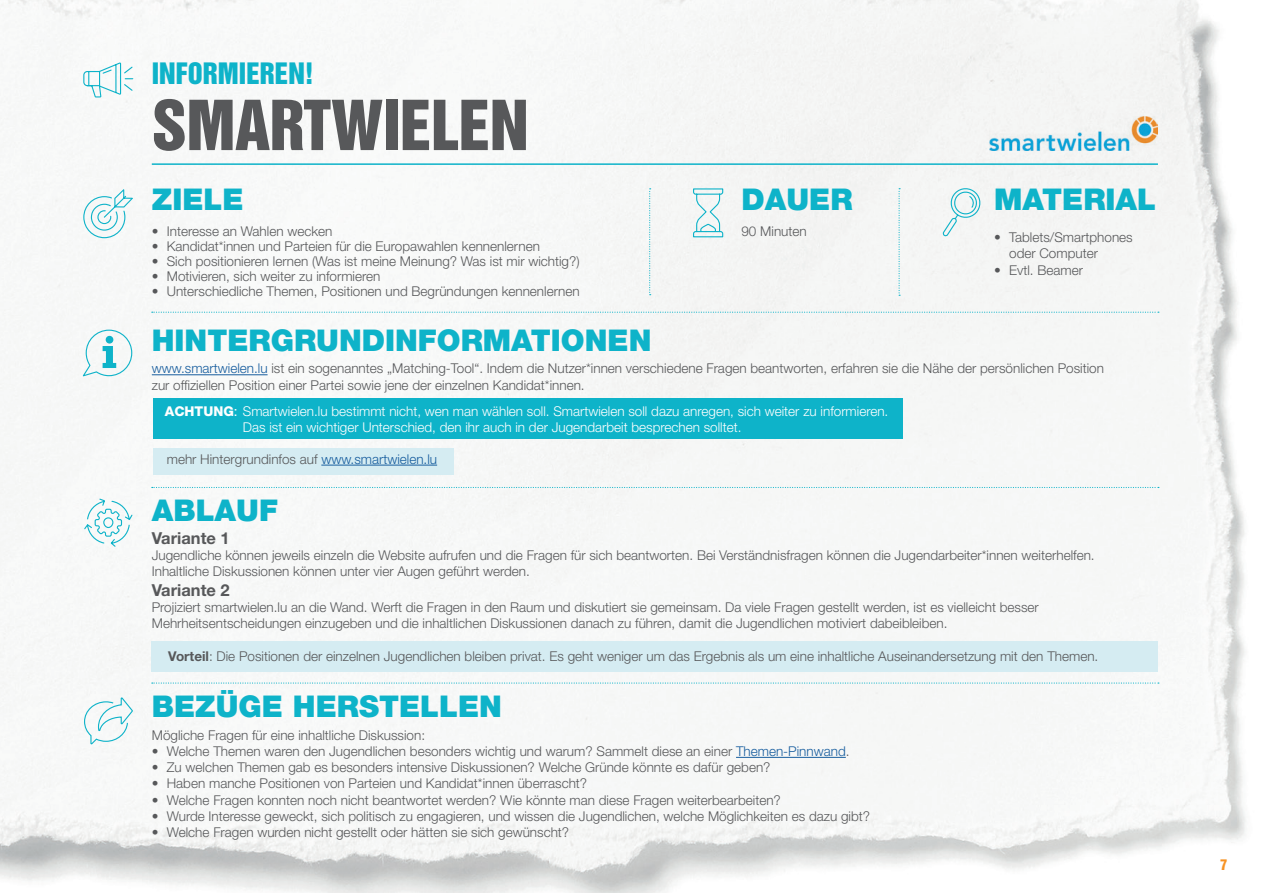
<style>
.page{position:relative;width:1263px;height:893px;background:#fff}
.page>*{position:absolute;margin:0;border:0;box-sizing:border-box;transform-origin:0 0}
.t1{font:63px "Helvetica Inserat LT Std";letter-spacing:-.005em;color:#57585a}
.t2{font:900 30px "Helvetica Neue LT Std";color:#0eb3c9}
.t3{font:27px "Helvetica Inserat LT Std";color:#0eb3c9}
.t4{font:700 16.5px "Helvetica Neue LT Std";color:#57585a}
.t5{font:300 13.5px/16.2px "Helvetica Neue LT Std";color:#57585a}
.t6{font:300 13.5px/16.2px "Helvetica Neue LT Std";color:#fff}
.t7{font:13.5px "Helvetica Inserat LT Std";color:#f79324}
.s1{color:#175d9e}
.s2{font-weight:800}
.s3{font-weight:400}
.s4{font-weight:700}
</style>
<div class="page">
<img style="left:0;top:0;width:1246px;height:893px">
<svg style="left:81px;top:329px;width:52px;height:49px"></svg>
<svg style="left:83px;top:696px;width:51px;height:49px"></svg>
<hr style="left:152px;top:163px;width:1006px;height:2px;background:#0eb3c9">
<svg style="left:152px;top:312px;width:1007px;height:1px"></svg>
<svg style="left:152px;top:487px;width:1007px;height:1px"></svg>
<svg style="left:152px;top:682px;width:1007px;height:2px"></svg>
<svg style="left:898px;top:188px;width:2px;height:108px"></svg>
<svg style="left:649px;top:188px;width:2px;height:107px"></svg>
<svg style="left:941px;top:187px;width:40px;height:50px"></svg>
<svg style="left:692px;top:188px;width:32px;height:50px"></svg>
<svg style="left:83px;top:187px;width:52px;height:52px"></svg>
<svg style="left:83px;top:498px;width:50px;height:50px"></svg>
<svg style="left:83px;top:62px;width:51px;height:52px"></svg>
<div style="left:152px;top:641px;width:1006px;height:31px;background:#d5ecf2"></div>
<div style="left:153px;top:448px;width:300px;height:27px;background:#d5ecf2"></div>
<hr style="left:736px;top:757px;width:110px;height:1px;background:#175d9e">
<hr style="left:152px;top:374px;width:116px;height:1px;background:#175d9e">
<hr style="left:321px;top:465px;width:116px;height:1px;background:#175d9e">
<div style="left:153px;top:399px;width:750px;height:40px;background:#0eb3c9"></div>
<img style="left:989px;top:116px;width:169px;height:35px">
<p class="t3" style="left:152px;top:57px;width:164px">INFORMIEREN!</p>
<p class="t1" style="left:152px;top:88px;width:378px">SMARTWIELEN</p>
<p class="t2" style="left:152px;top:181px;width:93px">ZIELE</p>
<p class="t5" style="left:152px;top:223px;width:182px">• Interesse an Wahlen wecken</p>
<p class="t5" style="left:152px;top:238px;width:390px">• Kandidat*innen und Parteien für die Europawahlen kennenlernen</p>
<p class="t5" style="left:152px;top:253px;width:429px">• Sich positionieren lernen (Was ist meine Meinung? Was ist mir wichtig?)</p>
<p class="t5" style="left:152px;top:268px;width:230px">• Motivieren, sich weiter zu informieren</p>
<p class="t5" style="left:152px;top:283px;width:429px">• Unterschiedliche Themen, Positionen und Begründungen kennenlernen</p>
<p class="t2" style="left:741px;top:181px;width:113px">DAUER</p>
<p class="t5" style="left:741px;top:223px;width:67px">90 Minuten</p>
<p class="t2" style="left:994px;top:181px;width:163px">MATERIAL</p>
<p class="t5" style="left:1009px;top:229px;width:125px;text-indent:-15px">• Tablets/Smartphones oder Computer</p>
<p class="t5" style="left:994px;top:261px;width:90px">• Evtl. Beamer</p>
<p class="t2" style="left:152px;top:322px;width:501px">HINTERGRUNDINFORMATIONEN</p>
<p class="t5" style="left:152px;top:360px;width:953px"><span class="s1">www.smartwielen.lu</span> ist ein sogenanntes „Matching-Tool“. Indem die Nutzer*innen verschiedene Fragen beantworten, erfahren sie die Nähe der persönlichen Position zur offiziellen Position einer Partei sowie jene der einzelnen Kandidat*innen.</p>
<p class="t6" style="left:243px;top:402px;width:647px;text-indent:-78px"><span class="s2">ACHTUNG</span><span class="s3">:</span> Smartwielen.lu bestimmt nicht, wen man wählen soll. Smartwielen soll dazu anregen, sich weiter zu informieren.<br>Das ist ein wichtiger Unterschied, den ihr auch in der Jugendarbeit besprechen solltet.</p>
<p class="t5" style="left:167px;top:451px;width:272px">mehr Hintergrundinfos auf <span class="s1">www.smartwielen.lu</span></p>
<p class="t2" style="left:152px;top:493px;width:128px">ABLAUF</p>
<p class="t4" style="left:152px;top:528px;width:79px">Variante 1</p>
<p class="t5" style="left:152px;top:547px;width:944px">Jugendliche können jeweils einzeln die Website aufrufen und die Fragen für sich beantworten. Bei Verständnisfragen können die Jugendarbeiter*innen weiterhelfen.<br>Inhaltliche Diskussionen können unter vier Augen geführt werden.</p>
<p class="t4" style="left:152px;top:580px;width:79px">Variante 2</p>
<p class="t5" style="left:152px;top:599px;width:888px">Projiziert smartwielen.lu an die Wand. Werft die Fragen in den Raum und diskutiert sie gemeinsam. Da viele Fragen gestellt werden, ist es vielleicht besser<br>Mehrheitsentscheidungen einzugeben und die inhaltlichen Diskussionen danach zu führen, damit die Jugendlichen motiviert dabeibleiben.</p>
<p class="t5" style="left:168px;top:647px;width:931px"><span class="s4">Vorteil</span>: Die Positionen der einzelnen Jugendlichen bleiben privat. Es geht weniger um das Ergebnis als um eine inhaltliche Auseinandersetzung mit den Themen.</p>
<p class="t2" style="left:152px;top:689px;width:352px">BEZÜGE HERSTELLEN</p>
<p class="t5" style="left:152px;top:727px;width:275px">Mögliche Fragen für eine inhaltliche Diskussion:</p>
<p class="t5" style="left:152px;top:743px;width:699px">• Welche Themen waren den Jugendlichen besonders wichtig und warum? Sammelt diese an einer <span class="s1">Themen-Pinnwand</span>.</p>
<p class="t5" style="left:152px;top:759px;width:620px">• Zu welchen Themen gab es besonders intensive Diskussionen? Welche Gründe könnte es dafür geben?</p>
<p class="t5" style="left:152px;top:775px;width:437px">• Haben manche Positionen von Parteien und Kandidat*innen überrascht?</p>
<p class="t5" style="left:152px;top:791px;width:631px">• Welche Fragen konnten noch nicht beantwortet werden? Wie könnte man diese Fragen weiterbearbeiten?</p>
<p class="t5" style="left:152px;top:808px;width:720px">• Wurde Interesse geweckt, sich politisch zu engagieren, und wissen die Jugendlichen, welche Möglichkeiten es dazu gibt?</p>
<p class="t5" style="left:152px;top:824px;width:419px">• Welche Fragen wurden nicht gestellt oder hätten sie sich gewünscht?</p>
<p class="t7" style="left:1220px;top:857px;width:8px">7</p>
</div>
